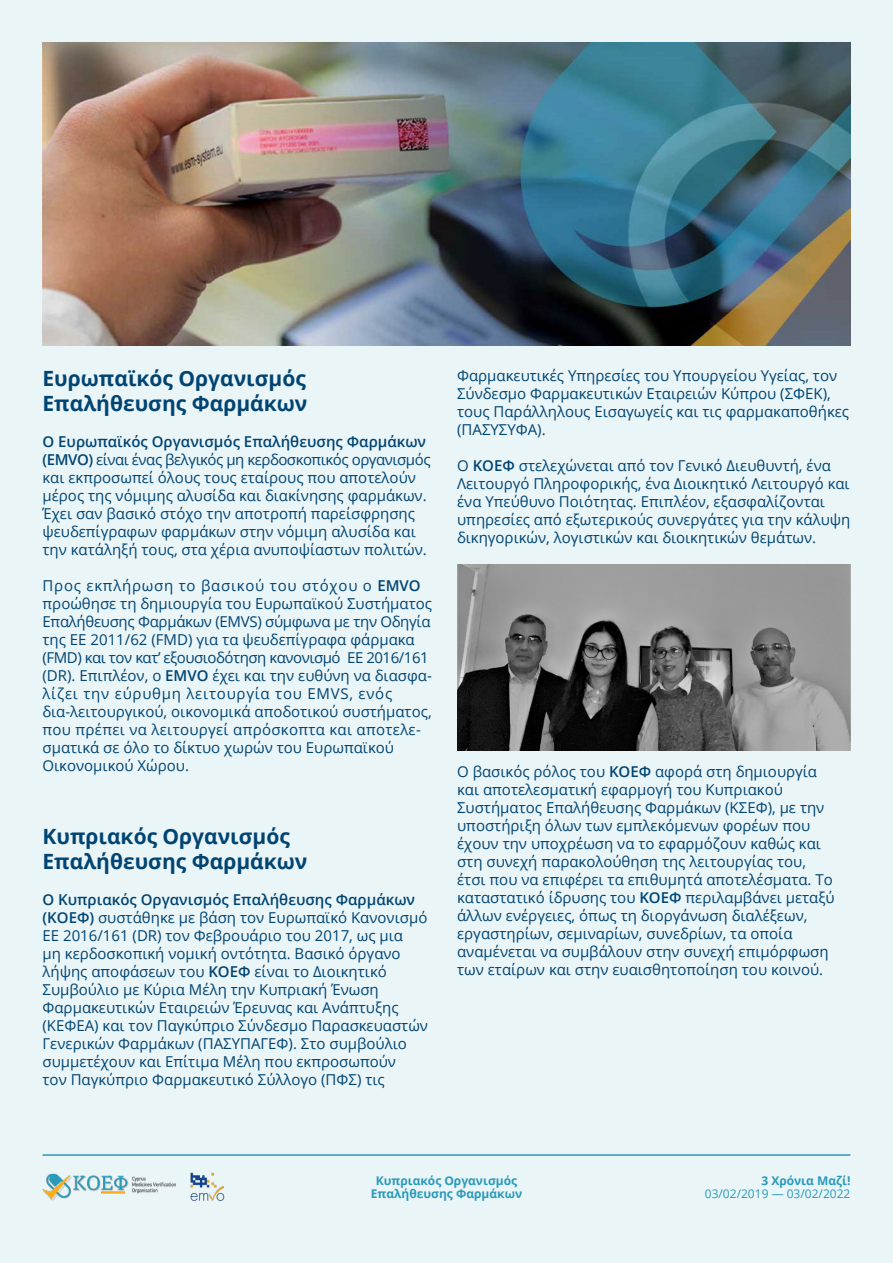
<style>
.page{position:relative;width:893px;height:1263px;background:#eaf5f8}
.page>*{position:absolute;margin:0;border:0;box-sizing:border-box;transform-origin:0 0}
.t1{font:700 21px/25.2px "Open Sans";color:#004472}
.t2{font:15px/18px "Open Sans";color:#004472}
.t3{font:700 12px/13.5px "Open Sans";color:#289aba;text-align:center}
.t4{font:12px "Open Sans";color:#289aba}
.s1{font-weight:600}
</style>
<div class="page">
<hr style="left:43px;top:1154px;width:807px;height:2px;background:#289aba">
<img style="left:43px;top:1173px;width:133px;height:28px">
<img style="left:190px;top:1172px;width:35px;height:29px">
<img style="left:43px;top:43px;width:807px;height:302px">
<img style="left:457px;top:564px;width:393px;height:186px">
<h1 class="t1" style="left:43px;top:365px;width:266px">Ευρωπαϊκός Οργανισμός<br>Επαλήθευσης Φαρμάκων</h1>
<p class="t2" style="left:43px;top:432px;width:390px"><span class="s1">Ο Ευρωπαϊκός Οργανισμός Επαλήθευσης Φαρμάκων (EMVO)</span> είναι ένας βελγικός μη κερδοσκοπικός οργανισμός και εκπροσωπεί όλους τους εταίρους που αποτελούν μέρος της νόμιμης αλυσίδα και διακίνησης φαρμάκων.<br>Έχει σαν βασικό στόχο την αποτροπή παρείσφρησης ψευδεπίγραφων φαρμάκων στην νόμιμη αλυσίδα και την κατάληξή τους, στα χέρια ανυποψίαστων πολιτών.</p>
<p class="t2" style="left:43px;top:576px;width:391px">Προς εκπλήρωση το βασικού του στόχου ο <span class="s1">EMVO </span>προώθησε τη δημιουργία του Ευρωπαϊκού Συστήματος Επαλήθευσης Φαρμάκων (EMVS) σύμφωνα με την Οδηγία της ΕΕ 2011/62 (FMD) για τα ψευδεπίγραφα φάρμακα (FMD) και τον κατ’ εξουσιοδότηση κανονισμό EE 2016/161 (DR). Επιπλέον, ο <span class="s1">EMVO</span> έχει και την ευθύνη να διασφα&shy;λίζει την εύρυθμη λειτουργία του EMVS, ενός δια-λειτουργικού, οικονομικά αποδοτικού συστήματος, που πρέπει να λειτουργεί απρόσκοπτα και αποτελε&shy;σματικά σε όλο το δίκτυο χωρών του Ευρωπαϊκού Οικονομικού Χώρου.</p>
<h1 class="t1" style="left:43px;top:823px;width:266px">Κυπριακός Οργανισμός<br>Επαλήθευσης Φαρμάκων</h1>
<p class="t2" style="left:43px;top:890px;width:387px"><span class="s1">O Κυπριακός Οργανισμός Επαλήθευσης Φαρμάκων (ΚΟΕΦ)</span> συστάθηκε με βάση τον Ευρωπαϊκό Κανονισμό EE 2016/161 (DR) τον Φεβρουάριο του 2017, ως μια<br>μη κερδοσκοπική νομική οντότητα. Βασικό όργανο λήψης αποφάσεων του <span class="s1">ΚΟΕΦ</span> είναι το Διοικητικό Συμβούλιο με Κύρια Μέλη την Κυπριακή Ένωση Φαρμακευτικών Εταιρειών Έρευνας και Ανάπτυξης (ΚΕΦΕΑ) και τον Παγκύπριο Σύνδεσμο Παρασκευαστών Γενερικών Φαρμάκων (ΠΑΣΥΠΑΓΕΦ). Στο συμβούλιο συμμετέχουν και Επίτιμα Μέλη που εκπροσωπούν<br>τον Παγκύπριο Φαρμακευτικό Σύλλογο (ΠΦΣ) τις</p>
<p class="t2" style="left:457px;top:366px;width:394px">Φαρμακευτικές Υπηρεσίες του Υπουργείου Υγείας, τον Σύνδεσμο Φαρμακευτικών Εταιρειών Κύπρου (ΣΦΕΚ), τους Παράλληλους Εισαγωγείς και τις φαρμακαποθήκες (ΠΑΣΥΣΥΦΑ).</p>
<p class="t2" style="left:457px;top:456px;width:395px">Ο <span class="s1">ΚΟΕΦ</span> στελεχώνεται από τον Γενικό Διευθυντή, ένα Λειτουργό Πληροφορικής, ένα Διοικητικό Λειτουργό και ένα Υπεύθυνο Ποιότητας. Επιπλέον, εξασφαλίζονται υπηρεσίες από εξωτερικούς συνεργάτες για την κάλυψη δικηγορικών, λογιστικών και διοικητικών θεμάτων.</p>
<p class="t2" style="left:457px;top:762px;width:379px">Ο βασικός ρόλος του <span class="s1">ΚΟΕΦ</span> αφορά στη δημιουργία και αποτελεσματική εφαρμογή του Κυπριακού Συστήματος Επαλήθευσης Φαρμάκων (ΚΣΕΦ), με την υποστήριξη όλων των εμπλεκόμενων φορέων που έχουν την υποχρέωση να το εφαρμόζουν καθώς και στη συνεχή παρακολούθηση της λειτουργίας του, έτσι που να επιφέρει τα επιθυμητά αποτελέσματα. Το καταστατικό ίδρυσης του <span class="s1">ΚΟΕΦ</span> περιλαμβάνει μεταξύ άλλων ενέργειες, όπως τη διοργάνωση διαλέξεων, εργαστηρίων, σεμιναρίων, συνεδρίων, τα οποία αναμένεται να συμβάλουν στην συνεχή επιμόρφωση των εταίρων και στην ευαισθητοποίηση του κοινού.</p>
<p class="t3" style="left:371px;top:1173px;width:153px">Κυπριακός Οργανισμός<br>Επαλήθευσης Φαρμάκων</p>
<p class="t3" style="left:761px;top:1173px;width:91px">3 Χρόνια Μαζί!</p>
<p class="t4" style="left:705px;top:1186px;width:147px">03/02/2019 — 03/02/2022</p>
</div>
